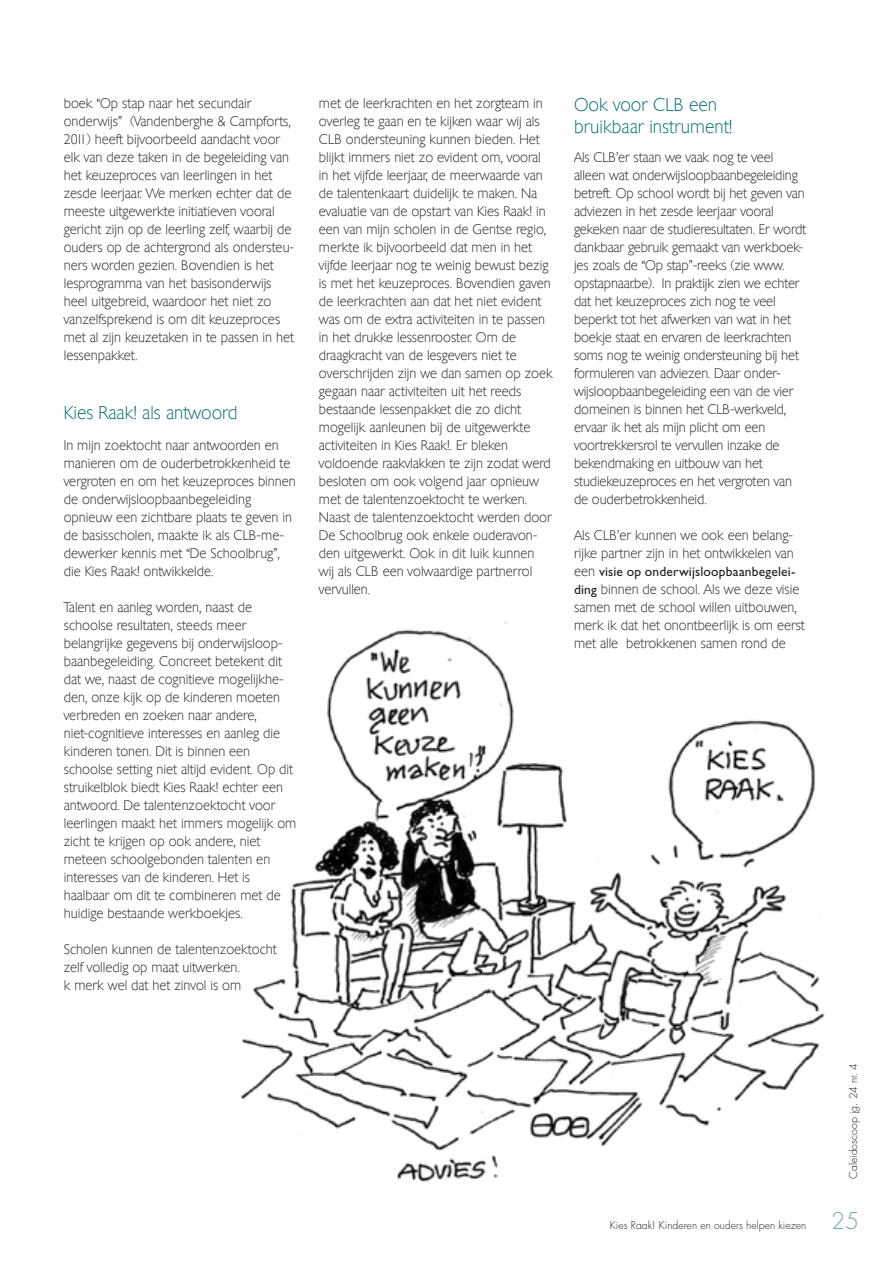
<style>
.page{position:relative;width:893px;height:1263px;background:#fff}
.page>*{position:absolute;margin:0;border:0;box-sizing:border-box;transform-origin:0 0}
.t1{font:18px/22.5px "Chantilly Serial Xlight";color:#006a71}
.t2{font:13.5px/18px "Chantilly Serial Xlight";color:#231f20}
.t3{font:13.5px "Gill Sans";letter-spacing:.015em;color:#231f20}
.t4{font:300 10.5px "Futura";color:#231f20}
.s1{font-family:"Chantilly Serial Xlight"}
.s2{font-family:"Gill Sans"}
.s3{font-size:22.5px;color:#71a8ae}
</style>
<div class="page">
<img style="left:241px;top:621px;width:584px;height:561px">
<p class="t2" style="left:64px;top:93px;width:232px">boek “Op stap naar het secundair onderwijs” (Vandenberghe &amp; Campforts, 2011) heeft bijvoorbeeld aandacht voor elk van deze taken in de begeleiding van het keuzeproces van leerlingen in het zesde leerjaar. We merken echter dat de meeste uitgewerkte initiatieven vooral gericht zijn op de leerling zelf, waarbij de ouders op de achtergrond als ondersteu&shy;ners worden gezien. Bovendien is het lesprogramma van het basisonderwijs heel uitgebreid, waardoor het niet zo vanzelfsprekend is om dit keuzeproces met al zijn keuzetaken in te passen in het lessenpakket.</p>
<h1 class="t1" style="left:64px;top:400px;width:175px">Kies Raak! als antwoord</h1>
<p class="t2" style="left:64px;top:435px;width:234px">In mijn zoektocht naar antwoorden en manieren om de ouderbetrokkenheid te vergroten en om het keuzeproces binnen de onderwijsloopbaanbegeleiding opnieuw een zichtbare plaats te geven in de basisscholen, maakte ik als CLB-me&shy;dewerker kennis met “De Schoolbrug”, die Kies Raak! ontwikkelde.</p>
<p class="t2" style="left:64px;top:597px;width:234px">Talent en aanleg worden, naast de schoolse resultaten, steeds meer belangrijke gegevens bij onderwijsloop&shy;baanbegeleiding. Concreet betekent dit dat we, naast de cognitieve mogelijkhe&shy;den, onze kijk op de kinderen moeten verbreden en zoeken naar andere, niet-cognitieve interesses en aanleg die kinderen tonen. Dit is binnen een schoolse setting niet altijd evident. Op dit struikelblok biedt Kies Raak! echter een antwoord. De talentenzoektocht voor leerlingen maakt het immers mogelijk om zicht te krijgen op ook andere, niet meteen schoolgebonden talenten en interesses van de kinderen. Het is haalbaar om dit te combineren met de huidige bestaande werkboekjes.</p>
<p class="t2" style="left:64px;top:939px;width:215px">Scholen kunnen de talentenzoektocht zelf volledig op maat uitwerken.<br>k merk wel dat het zinvol is om</p>
<p class="t2" style="left:319px;top:93px;width:235px">met de leerkrachten en het zorgteam in overleg te gaan en te kijken waar wij als CLB ondersteuning kunnen bieden. Het blijkt immers niet zo evident om, vooral in het vijfde leerjaar, de meerwaarde van de talentenkaart duidelijk te maken. Na evaluatie van de opstart van Kies Raak! in een van mijn scholen in de Gentse regio, merkte ik bijvoorbeeld dat men in het vijfde leerjaar nog te weinig bewust bezig is met het keuzeproces. Bovendien gaven de leerkrachten aan dat het niet evident was om de extra activiteiten in te passen in het drukke lessenrooster. Om de draagkracht van de lesgevers niet te overschrijden zijn we dan samen op zoek gegaan naar activiteiten uit het reeds bestaande lessenpakket die zo dicht mogelijk aanleunen bij de uitgewerkte activiteiten in Kies Raak!. Er bleken voldoende raakvlakken te zijn zodat werd besloten om ook volgend jaar opnieuw met de talentenzoektocht te werken.<br>Naast de talentenzoektocht werden door De Schoolbrug ook enkele ouderavon&shy;den uitgewerkt. Ook in dit luik kunnen wij als CLB een volwaardige partnerrol vervullen.</p>
<h1 class="t1" style="left:574px;top:92px;width:160px">Ook voor CLB een bruikbaar instrument!</h1>
<p class="t2" style="left:574px;top:147px;width:234px">Als CLB’er staan we vaak nog te veel alleen wat onderwijsloopbaanbegeleiding betreft. Op school wordt bij het geven van adviezen in het zesde leerjaar vooral gekeken naar de studieresultaten. Er wordt dankbaar gebruik gemaakt van werkboek&shy;jes zoals de “Op stap”-reeks (zie www. opstapnaar.be). In praktijk zien we echter dat het keuzeproces zich nog te veel beperkt tot het afwerken van wat in het boekje staat en ervaren de leerkrachten soms nog te weinig ondersteuning bij het formuleren van adviezen. Daar onder&shy;wijsloopbaanbegeleiding een van de vier domeinen is binnen het CLB-werkveld, ervaar ik het als mijn plicht om een voortrekkersrol te vervullen inzake de bekendmaking en uitbouw van het studiekeuzeproces en het vergroten van de ouderbetrokkenheid.</p>
<p class="t2" style="left:574px;top:525px;width:221px">Als CLB’er kunnen we ook een belang&shy;rijke partner zijn in het ontwikkelen van</p>
<p class="t3" style="left:574px;top:564px;width:223px"><span class="s1">een</span> visie op onderwijsloopbaanbegelei-</p>
<p class="t2" style="left:574px;top:579px;width:232px"><span class="s2">ding</span> binnen de school. Als we deze visie samen met de school willen uitbouwen, merk ik dat het onontbeerlijk is om eerst met alle betrokkenen samen rond de</p>
<p class="t4" style="left:847px;top:1179px;width:117px;rotate:-90deg">Caleidoscoop jg. 24 nr. 4</p>
<p class="t4" style="left:610px;top:1219px;width:250px">Kies Raak! Kinderen en ouders helpen kiezen <span class="s3">25</span></p>
</div>
